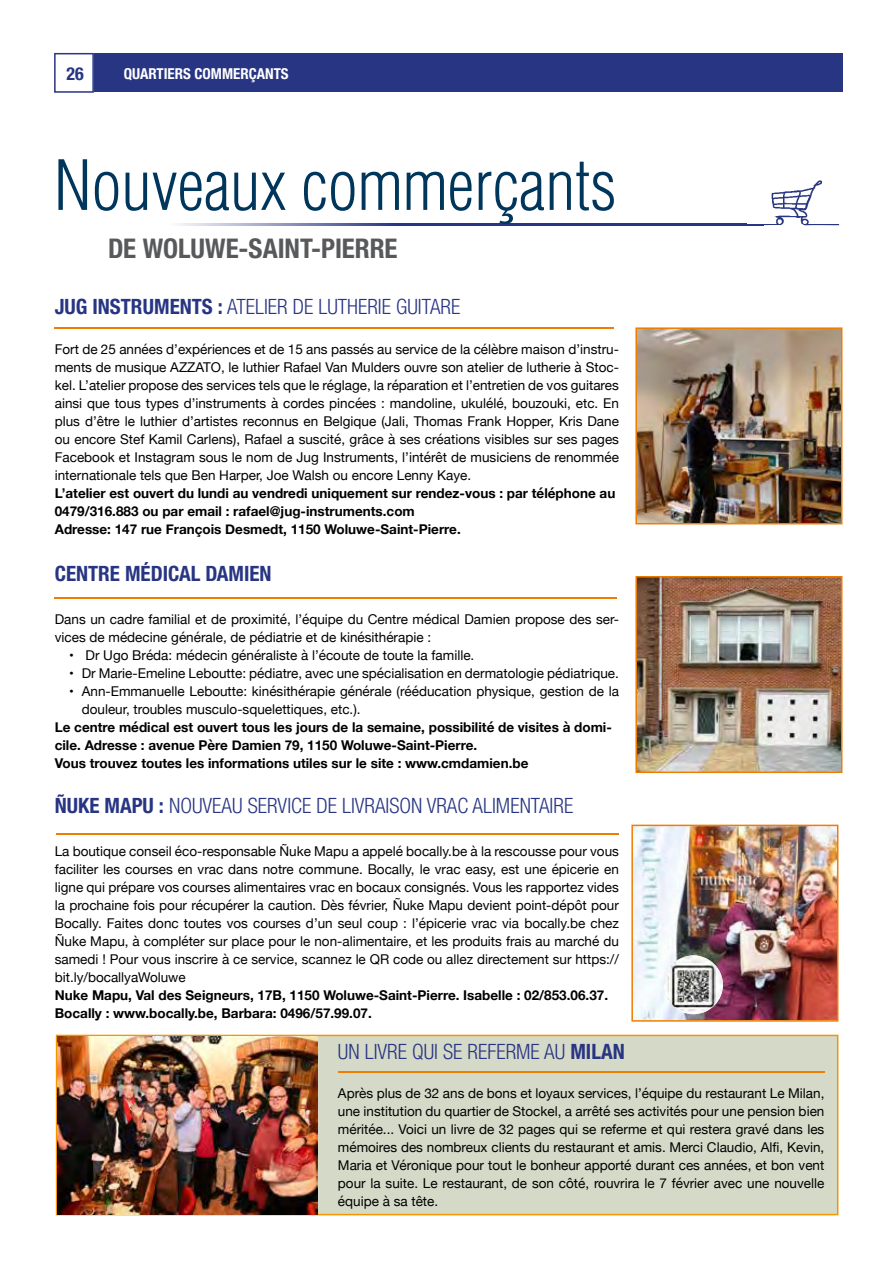
<style>
.page{position:relative;width:893px;height:1263px;background:#fff}
.page>*{position:absolute;margin:0;border:0;box-sizing:border-box;transform-origin:0 0}
.t1{font:300 condensed 67.5px "Helvetica";color:#00365c}
.t2{font:700 condensed 27px "Helvetica Neue";letter-spacing:-.005em;color:#58595b}
.t3{font:300 condensed 21px "Helvetica Neue";color:#283583}
.t4{font:700 condensed 21px "Helvetica Neue";color:#283583}
.t5{font:700 condensed 18px "Helvetica Neue";color:#283583}
.t6{font:700 condensed 15px "Helvetica Neue";color:#fff}
.t7{font:13.5px/18px "Helvetica Neue";color:#000;text-align:justify}
.t8{font:700 13.5px/18px "Helvetica Neue";color:#000}
.s1{font-weight:700}
</style>
<div class="page">
<hr style="left:54px;top:327px;width:560px;height:2px;background:#ef7d00">
<div style="left:57px;top:54px;width:785px;height:38px;background:#283583"></div>
<svg style="left:54px;top:53px;width:40px;height:40px;background:#e0e2ed"></svg>
<hr style="left:54px;top:597px;width:563px;height:1px;background:#ef7d00">
<svg style="left:764px;top:224px;width:75px;height:1px"></svg>
<svg style="left:178px;top:224px;width:586px;height:1px"></svg>
<img style="left:635px;top:327px;width:207px;height:197px">
<img style="left:635px;top:576px;width:207px;height:197px">
<hr style="left:56px;top:833px;width:563px;height:1px;background:#ef7d00">
<img style="left:631px;top:825px;width:207px;height:197px">
<img style="left:664px;top:958px;width:18px;height:24px">
<div style="left:56px;top:1035px;width:782px;height:180px;background:#d5d9c8"></div>
<img style="left:57px;top:1036px;width:260px;height:178px">
<hr style="left:338px;top:1071px;width:486px;height:1px;background:#ef7d00">
<img style="left:771px;top:180px;width:51px;height:44px">
<h3 class="t5" style="left:66px;top:62px;width:19px">26</h3>
<p class="t6" style="left:124px;top:64px;width:166px">QUARTIERS COMMERÇANTS</p>
<h1 class="t1" style="left:54px;top:143px;width:564px">Nouveaux commerçants</h1>
<h2 class="t2" style="left:108px;top:232px;width:291px">DE WOLUWE-SAINT-PIERRE</h2>
<h3 class="t3" style="left:55px;top:295px;width:407px"><span class="s1">JUG INSTRUMENTS :</span> ATELIER DE LUTHERIE GUITARE</h3>
<p class="t7" style="left:55px;top:341px;width:566px">Fort de 25 années d’expériences et de 15 ans passés au service de la célèbre maison d’instru&shy;ments de musique AZZATO, le luthier Rafael Van Mulders ouvre son atelier de lutherie à Stoc&shy;kel. L’atelier propose des services tels que le réglage, la réparation et l’entretien de vos guitares ainsi que tous types d’instruments à cordes pincées : mandoline, ukulélé, bouzouki, etc. En plus d’être le luthier d’artistes reconnus en Belgique (Jali, Thomas Frank Hopper, Kris Dane ou encore Stef Kamil Carlens), Rafael a suscité, grâce à ses créations visibles sur ses pages Facebook et Instagram sous le nom de Jug Instruments, l’intérêt de musiciens de renommée internationale tels que Ben Harper, Joe Walsh ou encore Lenny Kaye.</p>
<p class="t8" style="left:55px;top:484px;width:562px">L’atelier est ouvert du lundi au vendredi uniquement sur rendez-vous : par téléphone au<br>0479/316.883 ou par email : rafael@jug-instruments.com<br>Adresse: 147 rue François Desmedt, 1150 Woluwe-Saint-Pierre.</p>
<h3 class="t4" style="left:55px;top:560px;width:218px">CENTRE MÉDICAL DAMIEN</h3>
<p class="t7" style="left:55px;top:611px;width:566px">Dans un cadre familial et de proximité, l’équipe du Centre médical Damien propose des ser&shy;vices de médecine générale, de pédiatrie et de kinésithérapie :</p>
<p class="t7" style="left:69px;top:647px;width:407px">• Dr Ugo Bréda: médecin généraliste à l’écoute de toute la famille.</p>
<p class="t7" style="left:69px;top:665px;width:551px">• Dr Marie-Emeline Leboutte: pédiatre, avec une spécialisation en dermatologie pédiatrique.</p>
<p class="t7" style="left:82px;top:683px;width:539px;text-indent:-13px">• Ann-Emmanuelle Leboutte: kinésithérapie générale (rééducation physique, gestion de la douleur, troubles musculo-squelettiques, etc.).</p>
<p class="t8" style="left:55px;top:718px;width:559px">Le centre médical est ouvert tous les jours de la semaine, possibilité de visites à domi&shy;cile. Adresse : avenue Père Damien 79, 1150 Woluwe-Saint-Pierre.<br>Vous trouvez toutes les informations utiles sur le site : www.cmdamien.be</p>
<h3 class="t3" style="left:55px;top:793px;width:520px"><span class="s1">ÑUKE MAPU :</span> NOUVEAU SERVICE DE LIVRAISON VRAC ALIMENTAIRE</h3>
<p class="t7" style="left:55px;top:843px;width:566px">La boutique conseil éco-responsable Ñuke Mapu a appelé bocally.be à la rescousse pour vous faciliter les courses en vrac dans notre commune. Bocally, le vrac easy, est une épicerie en ligne qui prépare vos courses alimentaires vrac en bocaux consignés. Vous les rapportez vides la prochaine fois pour récupérer la caution. Dès février, Ñuke Mapu devient point-dépôt pour Bocally. Faites donc toutes vos courses d’un seul coup : l’épicerie vrac via bocally.be chez Ñuke Mapu, à compléter sur place pour le non-alimentaire, et les produits frais au marché du samedi ! Pour vous inscrire à ce service, scannez le QR code ou allez directement sur https:// bit.ly/bocallyaWoluwe</p>
<p class="t8" style="left:55px;top:986px;width:555px">Nuke Mapu, Val des Seigneurs, 17B, 1150 Woluwe-Saint-Pierre. Isabelle : 02/853.06.37.<br>Bocally : www.bocally.be, Barbara: 0496/57.99.07.</p>
<h3 class="t3" style="left:338px;top:1039px;width:288px">UN LIVRE QUI SE REFERME AU <span class="s1">MILAN</span></h3>
<p class="t7" style="left:338px;top:1085px;width:488px">Après plus de 32 ans de bons et loyaux services, l’équipe du restaurant Le Milan, une institution du quartier de Stockel, a arrêté ses activités pour une pension bien méritée... Voici un livre de 32 pages qui se referme et qui restera gravé dans les mémoires des nombreux clients du restaurant et amis. Merci Claudio, Alfi, Kevin, Maria et Véronique pour tout le bonheur apporté durant ces années, et bon vent pour la suite. Le restaurant, de son côté, rouvrira le 7 février avec une nouvelle équipe à sa tête.</p>
</div>
